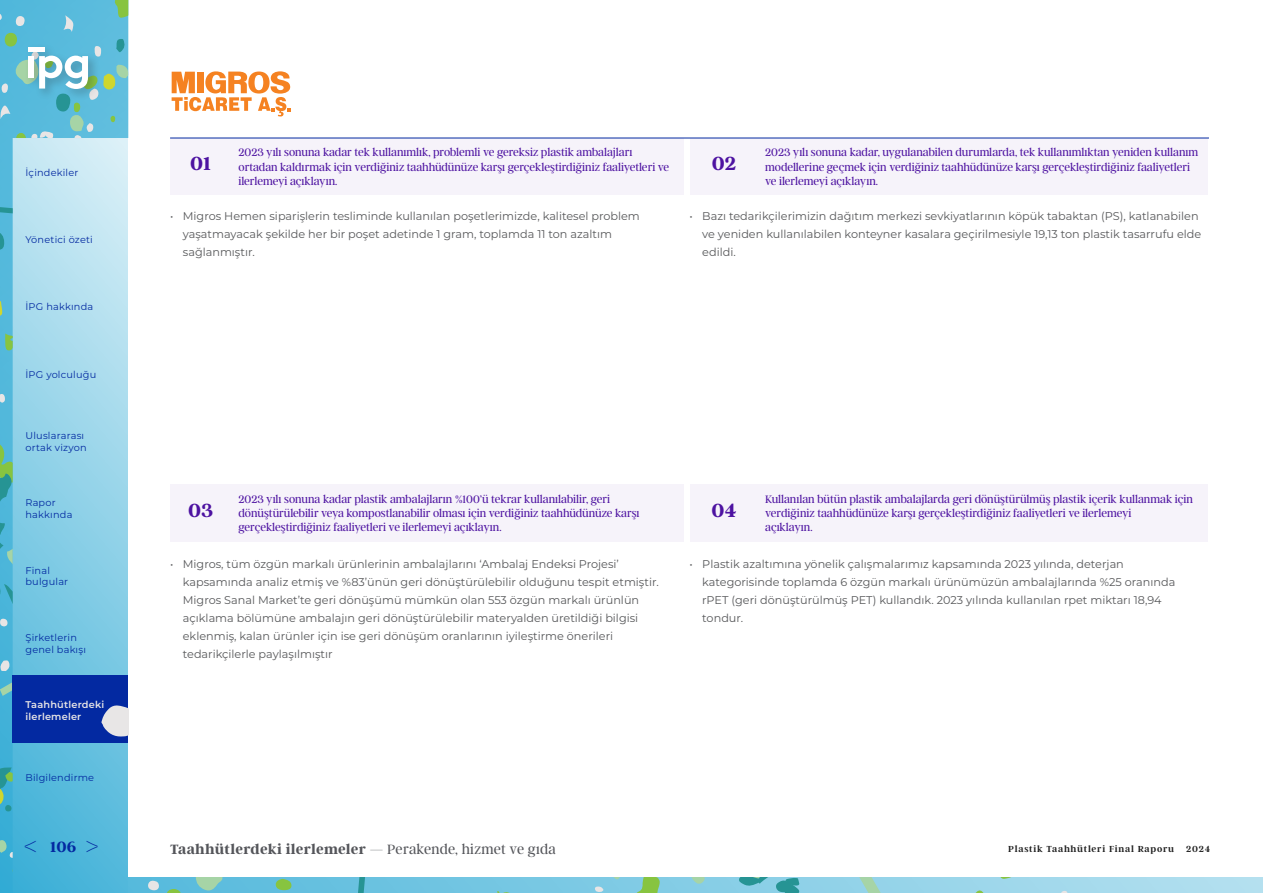
<style>
.page{position:relative;width:1263px;height:893px;background:#fff}
.page>*{position:absolute;margin:0;border:0;box-sizing:border-box;transform-origin:0 0}
.t1{font:700 21px "Argent CF";color:#4d12a1}
.t2{font:700 16.5px "Argent CF";color:#0329a1}
.t3{font:700 15px "Argent CF";letter-spacing:.01em;color:#54555a}
.t4{font:300 12px/14.4px "Argent CF";color:#4d12a1}
.t5{font:11.25px/18px "Montserrat";color:#57585a}
.t6{font:9.75px/11.7px "Montserrat";letter-spacing:.02em;color:#0329a1}
.t7{font:600 9.75px "Argent CF";letter-spacing:.08em;color:#1c1c1c}
.t8{font:600 9.75px/11.7px "Montserrat";letter-spacing:.02em;color:#e8e6e6}
.s1{font-weight:100;font-size:30px}
.s2{font-weight:300}
</style>
<div class="page">
<div style="left:230px;top:138px;width:453px;height:56px;background:#f6f3fa"></div>
<div style="left:757px;top:138px;width:451px;height:56px;background:#f6f3fa"></div>
<div style="left:757px;top:484px;width:451px;height:58px;background:#f6f3fa"></div>
<div style="left:689px;top:138px;width:70px;height:56px;background:#f6f3fa"></div>
<div style="left:689px;top:484px;width:70px;height:58px;background:#f6f3fa"></div>
<div style="left:170px;top:138px;width:62px;height:56px;background:#f6f3fa"></div>
<div style="left:230px;top:484px;width:453px;height:58px;background:#f6f3fa"></div>
<div style="left:170px;top:484px;width:62px;height:58px;background:#f6f3fa"></div>
<svg style="left:172px;top:71px;width:119px;height:45px"></svg>
<svg style="left:0;top:0;width:128px;height:194px;background:#81cbe4"></svg>
<svg style="left:114px;top:0;width:14px;height:19px"></svg>
<svg style="left:63px;top:15px;width:12px;height:17px"></svg>
<svg style="left:0;top:13px;width:2px;height:8px"></svg>
<div style="left:5px;top:33px;width:12px;height:14px;background:#87c440;border-radius:50%"></div>
<svg style="left:16px;top:16px;width:9px;height:10px"></svg>
<svg style="left:29px;top:180px;width:9px;height:8px"></svg>
<hr style="left:170px;top:138px;width:1039px;height:1px;background:#0329a1">
<svg style="left:0;top:38px;width:128px;height:132px;background:#84cada"></svg>
<svg style="left:134px;top:877px;width:1129px;height:16px;background:#8bcfe6"></svg>
<svg style="left:357px;top:877px;width:8px;height:16px"></svg>
<svg style="left:196px;top:877px;width:27px;height:15px"></svg>
<svg style="left:166px;top:889px;width:15px;height:4px"></svg>
<svg style="left:276px;top:879px;width:16px;height:11px"></svg>
<svg style="left:148px;top:880px;width:11px;height:11px"></svg>
<svg style="left:398px;top:877px;width:562px;height:16px;background:#80c9da"></svg>
<svg style="left:1000px;top:877px;width:16px;height:2px"></svg>
<svg style="left:974px;top:889px;width:11px;height:4px"></svg>
<svg style="left:1061px;top:891px;width:6px;height:2px"></svg>
<svg style="left:0;top:194px;width:134px;height:699px;background:#7fc1df"></svg>
<p class="t6" style="left:26px;top:166px;width:54px">İçindekiler</p>
<p class="t6" style="left:26px;top:234px;width:69px">Yönetici özeti</p>
<p class="t6" style="left:26px;top:301px;width:69px">İPG hakkında</p>
<p class="t6" style="left:26px;top:368px;width:72px">İPG yolculuğu</p>
<p class="t6" style="left:26px;top:429px;width:63px">Uluslararası ortak vizyon</p>
<p class="t6" style="left:26px;top:497px;width:48px">Rapor hakkında</p>
<p class="t6" style="left:26px;top:564px;width:44px">Final bulgular</p>
<p class="t6" style="left:26px;top:631px;width:62px">Şirketlerin genel bakışı</p>
<p class="t8" style="left:25px;top:698px;width:80px">Taahhütlerdeki ilerlemeler</p>
<p class="t6" style="left:26px;top:771px;width:70px">Bilgilendirme</p>
<h1 class="t1" style="left:190px;top:152px;width:22px">01</h1>
<p class="t4" style="left:238px;top:145px;width:432px">2023 yılı sonuna kadar tek kullanımlık, problemli ve gereksiz plastik ambalajları ortadan kaldırmak için verdiğiniz taahhüdünüze karşı gerçekleştirdiğiniz faaliyetleri ve ilerlemeyi açıklayın.</p>
<p class="t4" style="left:765px;top:145px;width:435px">2023 yılı sonuna kadar, uygulanabilen durumlarda, tek kullanımlıktan yeniden kullanım modellerine geçmek için verdiğiniz taahhüdünüze karşı gerçekleştirdiğiniz faaliyetleri ve ilerlemeyi açıklayın.</p>
<h1 class="t1" style="left:712px;top:152px;width:26px">02</h1>
<p class="t5" style="left:183px;top:207px;width:458px;text-indent:-13px">• Migros Hemen siparişlerin tesliminde kullanılan poşetlerimizde, kalitesel problem yaşatmayacak şekilde her bir poşet adetinde 1 gram, toplamda 11 ton azaltım sağlanmıştır.</p>
<p class="t5" style="left:702px;top:207px;width:500px;text-indent:-13px">• Bazı tedarikçilerimizin dağıtım merkezi sevkiyatlarının köpük tabaktan (PS), katlanabilen ve yeniden kullanılabilen konteyner kasalara geçirilmesiyle 19,13 ton plastik tasarrufu elde edildi.</p>
<h1 class="t1" style="left:188px;top:499px;width:27px">03</h1>
<p class="t4" style="left:238px;top:492px;width:402px">2023 yılı sonuna kadar plastik ambalajların %100’ü tekrar kullanılabilir, geri dönüştürülebilir veya kompostlanabilir olması için verdiğiniz taahhüdünüze karşı gerçekleştirdiğiniz faaliyetleri ve ilerlemeyi açıklayın.</p>
<h1 class="t1" style="left:711px;top:499px;width:27px">04</h1>
<p class="t4" style="left:765px;top:492px;width:429px">Kullanılan bütün plastik ambalajlarda geri dönüştürülmüş plastik içerik kullanmak için verdiğiniz taahhüdünüze karşı gerçekleştirdiğiniz faaliyetleri ve ilerlemeyi<br>açıklayın.</p>
<p class="t5" style="left:183px;top:554px;width:477px;text-indent:-13px">• Migros, tüm özgün markalı ürünlerinin ambalajlarını ‘Ambalaj Endeksi Projesi’ kapsamında analiz etmiş ve %83’ünün geri dönüştürülebilir olduğunu tespit etmiştir.<br>Migros Sanal Market’te geri dönüşümü mümkün olan 553 özgün markalı ürünlün açıklama bölümüne ambalajın geri dönüştürülebilir materyalden üretildiği bilgisi eklenmiş, kalan ürünler için ise geri dönüşüm oranlarının iyileştirme önerileri tedarikçilerle paylaşılmıştır</p>
<p class="t5" style="left:702px;top:554px;width:475px;text-indent:-13px">• Plastik azaltımına yönelik çalışmalarımız kapsamında 2023 yılında, deterjan kategorisinde toplamda 6 özgün markalı ürünümüzün ambalajlarında %25 oranında rPET (geri dönüştürülmüş PET) kullandık. 2023 yılında kullanılan rpet miktarı 18,94 tondur.</p>
<h2 class="t2" style="left:23px;top:838px;width:77px"><span class="s1">&lt;</span> 106 <span class="s1">&gt;</span></h2>
<p class="t7" style="left:1008px;top:844px;width:203px">Plastik Taahhütleri Final Raporu 2024</p>
<h3 class="t3" style="left:170px;top:841px;width:387px">Taahhütlerdeki ilerlemeler <span class="s2">— Perakende, hizmet ve gıda</span></h3>
</div>
